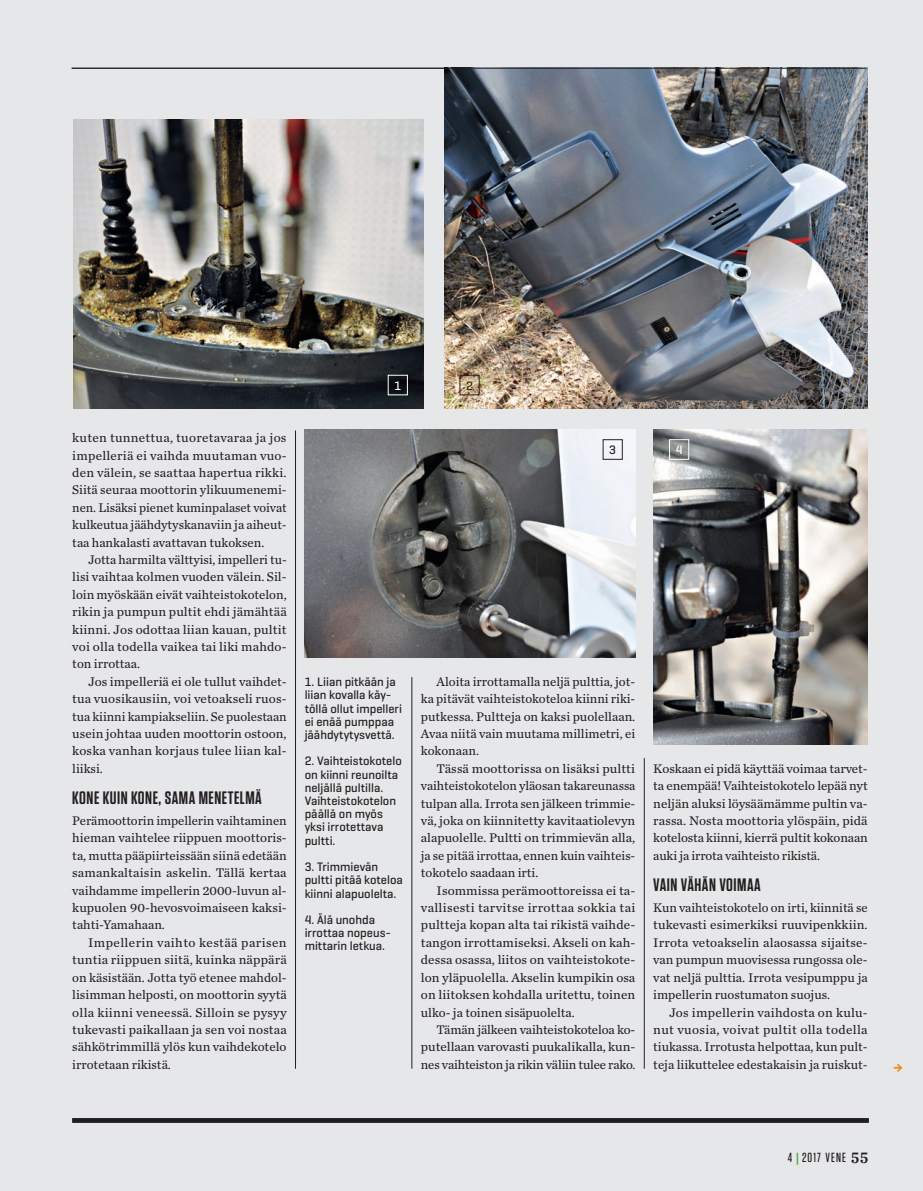
<style>
.page{position:relative;width:923px;height:1191px;background:#e6e7e9}
.page>*{position:absolute;margin:0;border:0;box-sizing:border-box;transform-origin:0 0}
._05_Väliotsikko{font:600 18px "Tungsten";letter-spacing:.03em;color:#231f20}
.Sivunumero_oikea{font:500 13.2px "Tungsten";letter-spacing:.08em;color:#231f20}
._04_Teksti{font:13.05px/17.4px "Chronicle Text G2";color:#231f20;text-align:justify}
._04_Teksti_ei_sis{font:13.05px/17.4px "Chronicle Text G2";color:#231f20;text-align:justify}
._09_Kuvateksti{font:500 12.45px/13.2px "Geogrotesque";color:#231f20}
._09_Kuvateksti-2{font:500 12.45px "Geogrotesque";color:#fff}
.s1{font-family:"Geogrotesque";color:#40ae49}
.s2{font-family:"Chronicle Text G2 Semi";font-weight:400;font-size:16.5px}
</style>
<div class="page">
<hr style="left:295px;top:430px;width:1px;height:638px;background:#231f20">
<svg style="left:894px;top:1063px;width:8px;height:9px"></svg>
<img style="left:73px;top:119px;width:350px;height:289px">
<img style="left:444px;top:68px;width:423px;height:340px">
<img style="left:305px;top:429px;width:330px;height:228px">
<img style="left:653px;top:429px;width:214px;height:315px">
<hr style="left:72px;top:1118px;width:796px;height:4px;background:#231f20">
<hr style="left:72px;top:68px;width:794px;height:1px;background:#231f20">
<hr style="left:644px;top:758px;width:1px;height:310px;background:#231f20">
<hr style="left:411px;top:677px;width:1px;height:391px;background:#231f20">
<div style="left:460px;top:375px;width:19px;height:20px;border:1px solid #231f20"></div>
<div style="left:669px;top:439px;width:20px;height:20px;border:1px solid #fff"></div>
<p class="_09_Kuvateksti-2" style="left:394px;top:378px;width:8px">1</p>
<p class="_09_Kuvateksti" style="left:466px;top:378px;width:8px">2</p>
<p class="_04_Teksti" style="left:72px;top:428px;width:216px">kuten tunnettua, tuoretavaraa ja jos impelleriä ei vaihda muutaman vuo&shy;den välein, se saattaa hapertua rikki.<br>Siitä seuraa moottorin ylikuumenemi&shy;nen. Lisäksi pienet kuminpalaset voivat kulkeutua jäähdytyskanaviin ja aiheut&shy;taa hankalasti avattavan tukoksen.</p>
<p class="_04_Teksti" style="left:72px;top:550px;width:216px;text-indent:16px">Jotta harmilta välttyisi, impelleri tu&shy;lisi vaihtaa kolmen vuoden välein. Sil&shy;loin myöskään eivät vaihteistokotelon, rikin ja pumpun pultit ehdi jämähtää kiinni. Jos odottaa liian kauan, pultit voi olla todella vaikea tai liki mahdo&shy;ton irrottaa.</p>
<p class="_04_Teksti" style="left:72px;top:672px;width:216px;text-indent:16px">Jos impelleriä ei ole tullut vaihdet&shy;tua vuosikausiin, voi vetoakseli ruos&shy;tua kiinni kampiakseliin. Se puolestaan usein johtaa uuden moottorin ostoon, koska vanhan korjaus tulee liian kal&shy;liiksi.</p>
<p class="_05_Väliotsikko" style="left:72px;top:788px;width:191px">KONE KUIN KONE, SAMA MENETELMÄ</p>
<p class="_04_Teksti_ei_sis" style="left:72px;top:811px;width:216px">Perämoottorin impellerin vaihtaminen hieman vaihtelee riippuen moottoris&shy;ta, mutta pääpiirteissään siinä edetään samankaltaisin askelin. Tällä kertaa vaihdamme impellerin 2000-luvun al&shy;kupuolen 90-hevosvoimaiseen kaksi&shy;tahti-Yamahaan.</p>
<p class="_04_Teksti" style="left:72px;top:933px;width:216px;text-indent:16px">Impellerin vaihto kestää parisen tuntia riippuen siitä, kuinka näppärä on käsistään. Jotta työ etenee mahdol&shy;lisimman helposti, on moottorin syytä olla kiinni veneessä. Silloin se pysyy tukevasti paikallaan ja sen voi nostaa sähkötrimmillä ylös kun vaihdekotelo irrotetaan rikistä.</p>
<p class="_09_Kuvateksti" style="left:305px;top:675px;width:99px">1. Liian pitkään ja liian kovalla käy&shy;töllä ollut impelleri ei enää pumppaa jäähdytytysvettä.</p>
<p class="_09_Kuvateksti" style="left:305px;top:754px;width:99px">2. Vaihteistokotelo on kiinni reunoilta neljällä pultilla.</p>
<p class="_09_Kuvateksti" style="left:305px;top:794px;width:93px">Vaihteistokotelon päällä on myös yksi irrotettava pultti.</p>
<p class="_09_Kuvateksti" style="left:305px;top:860px;width:100px">3. Trimmievän pultti pitää koteloa kiinni alapuolelta.</p>
<p class="_09_Kuvateksti" style="left:305px;top:912px;width:88px">4. Älä unohda irrottaa nopeus&shy;mittarin letkua.</p>
<p class="_09_Kuvateksti" style="left:609px;top:443px;width:8px">3</p>
<p class="_09_Kuvateksti-2" style="left:676px;top:442px;width:8px">4</p>
<p class="_04_Teksti" style="left:421px;top:672px;width:216px;text-indent:16px">Aloita irrottamalla neljä pulttia, jot&shy;ka pitävät vaihteistokoteloa kiinni riki&shy;putkessa. Pultteja on kaksi puolellaan.<br>Avaa niitä vain muutama millimetri, ei kokonaan.</p>
<p class="_04_Teksti" style="left:421px;top:759px;width:216px;text-indent:16px">Tässä moottorissa on lisäksi pultti vaihteistokotelon yläosan takareunassa tulpan alla. Irrota sen jälkeen trimmie&shy;vä, joka on kiinnitetty kavitaatiolevyn alapuolelle. Pultti on trimmievän alla, ja se pitää irrottaa, ennen kuin vaihteis&shy;tokotelo saadaan irti.</p>
<p class="_04_Teksti" style="left:421px;top:881px;width:216px;text-indent:16px">Isommissa perämoottoreissa ei ta&shy;vallisesti tarvitse irrottaa sokkia tai pultteja kopan alta tai rikistä vaihde&shy;tangon irrottamiseksi. Akseli on kah&shy;dessa osassa, liitos on vaihteistokote&shy;lon yläpuolella. Akselin kumpikin osa on liitoksen kohdalla uritettu, toinen ulko- ja toinen sisäpuolelta.</p>
<p class="_04_Teksti" style="left:421px;top:1020px;width:216px;text-indent:16px">Tämän jälkeen vaihteistokoteloa ko&shy;putellaan varovasti puukalikalla, kun&shy;nes vaihteiston ja rikin väliin tulee rako.</p>
<p class="_04_Teksti" style="left:653px;top:759px;width:216px">Koskaan ei pidä käyttää voimaa tarvet&shy;ta enempää! Vaihteistokotelo lepää nyt neljän aluksi löysäämämme pultin va&shy;rassa. Nosta moottoria ylöspäin, pidä kotelosta kiinni, kierrä pultit kokonaan auki ja irrota vaihteisto rikistä.</p>
<p class="_05_Väliotsikko" style="left:653px;top:875px;width:109px">VAIN VÄHÄN VOIMAA</p>
<p class="_04_Teksti_ei_sis" style="left:653px;top:898px;width:216px">Kun vaihteistokotelo on irti, kiinnitä se tukevasti esimerkiksi ruuvipenkkiin.<br>Irrota vetoakselin alaosassa sijaitse&shy;van pumpun muovisessa rungossa ole&shy;vat neljä pulttia. Irrota vesipumppu ja impellerin ruostumaton suojus.</p>
<p class="_04_Teksti" style="left:653px;top:1002px;width:216px;text-indent:16px">Jos impellerin vaihdosta on kulu&shy;nut vuosia, voivat pultit olla todella tiukassa. Irrotusta helpottaa, kun pult&shy;teja liikuttelee edestakaisin ja ruiskut-</p>
<p class="Sivunumero_oikea" style="left:788px;top:1150px;width:82px">4 <span class="s1">|</span> 2017 VENE <span class="s2">55</span></p>
</div>
